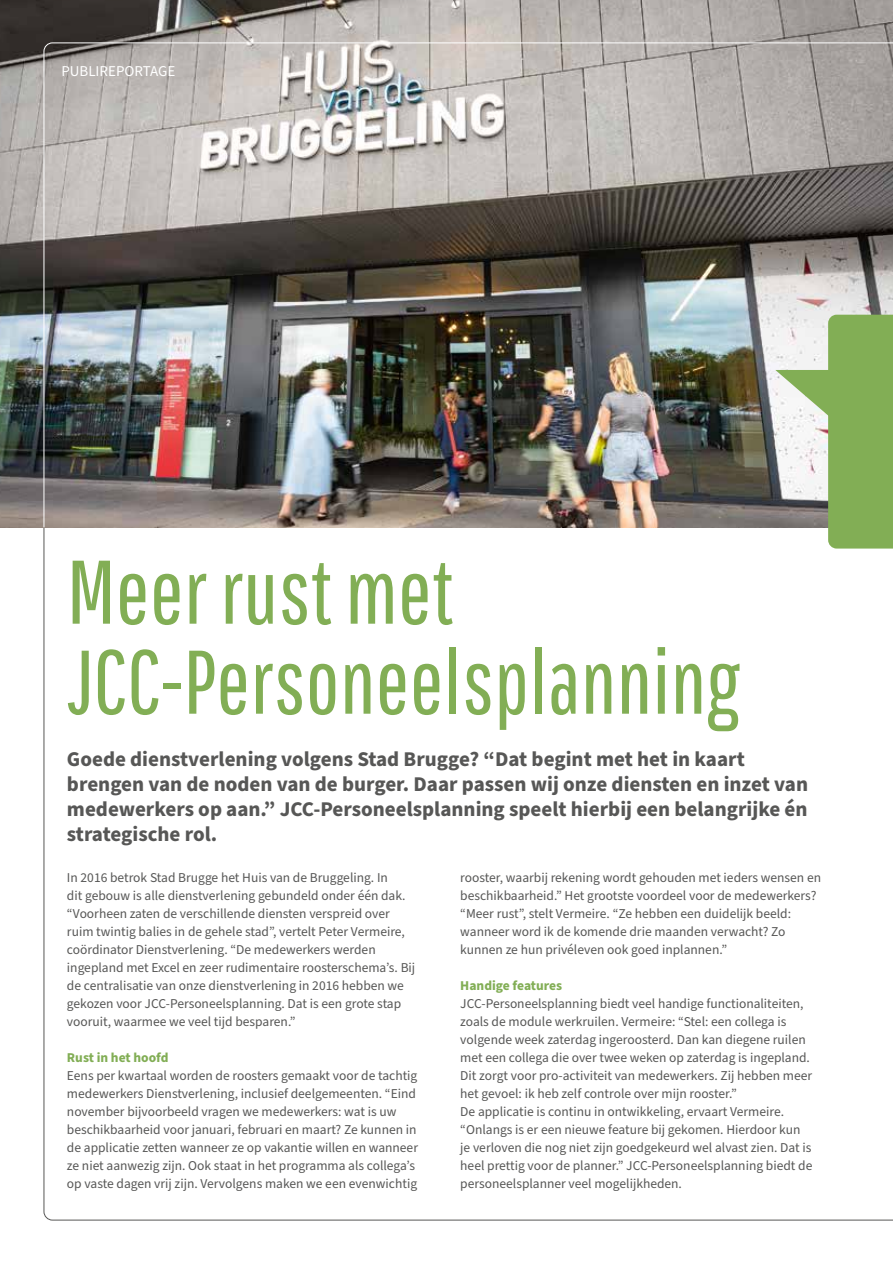
<style>
.page{position:relative;width:893px;height:1263px;background:#fff}
.page>*{position:absolute;margin:0;border:0;box-sizing:border-box;transform-origin:0 0}
.t1{font:90px/90px "Pathway Gothic One";color:#82ae55}
.t2{font:700 21px/25.2px "Source Sans Pro";color:#575756}
.t3{font:15px "Source Sans Pro";color:#fff}
.t4{font:13.5px/18px "Source Sans Pro";color:#575756}
.t5{font:700 13.5px "Source Sans Pro";color:#82ae55}
</style>
<div class="page">
<img style="left:0;top:0;width:893px;height:527px">
<img style="left:43px;top:42px;width:850px;height:486px">
<svg style="left:775px;top:315px;width:118px;height:234px"></svg>
<p class="t3" style="left:61px;top:61px;width:116px">PUBLIREPORTAGE</p>
<h1 class="t1" style="left:67px;top:545px;width:674px">Meer rust met<br>JCC-Personeelsplanning</h1>
<p class="t2" style="left:67px;top:747px;width:743px">Goede dienstverlening volgens Stad Brugge? “Dat begint met het in kaart brengen van de noden van de burger. Daar passen wij onze diensten en inzet van medewerkers op aan.” JCC-Personeelsplanning speelt hierbij een belangrijke én strategische rol.</p>
<p class="t4" style="left:67px;top:869px;width:350px">In 2016 betrok Stad Brugge het Huis van de Bruggeling. In<br>dit gebouw is alle dienstverlening gebundeld onder één dak. “Voorheen zaten de verschillende diensten verspreid over ruim twintig balies in de gehele stad”, vertelt Peter Vermeire, coördinator Dienstverlening. “De medewerkers werden ingepland met Excel en zeer rudimentaire roosterschema’s. Bij de centralisatie van onze dienstverlening in 2016 hebben we gekozen voor JCC-Personeelsplanning. Dat is een grote stap vooruit, waarmee we veel tijd besparen.”</p>
<p class="t5" style="left:67px;top:1048px;width:103px">Rust in het hoofd</p>
<p class="t4" style="left:67px;top:1067px;width:353px">Eens per kwartaal worden de roosters gemaakt voor de tachtig medewerkers Dienstverlening, inclusief deelgemeenten. “Eind november bijvoorbeeld vragen we medewerkers: wat is uw beschikbaarheid voor januari, februari en maart? Ze kunnen in de applicatie zetten wanneer ze op vakantie willen en wanneer ze niet aanwezig zijn. Ook staat in het programma als collega’s op vaste dagen vrij zijn. Vervolgens maken we een evenwichtig</p>
<p class="t4" style="left:460px;top:869px;width:362px">rooster, waarbij rekening wordt gehouden met ieders wensen en beschikbaarheid.” Het grootste voordeel voor de medewerkers? “Meer rust”, stelt Vermeire. “Ze hebben een duidelijk beeld: wanneer word ik de komende drie maanden verwacht? Zo kunnen ze hun privéleven ook goed inplannen.”</p>
<p class="t5" style="left:460px;top:976px;width:103px">Handige features</p>
<p class="t4" style="left:460px;top:995px;width:354px">JCC-Personeelsplanning biedt veel handige functionaliteiten, zoals de module werkruilen. Vermeire: “Stel: een collega is volgende week zaterdag ingeroosterd. Dan kan diegene ruilen met een collega die over twee weken op zaterdag is ingepland.<br>Dit zorgt voor pro-activiteit van medewerkers. Zij hebben meer het gevoel: ik heb zelf controle over mijn rooster.”<br>De applicatie is continu in ontwikkeling, ervaart Vermeire. “Onlangs is er een nieuwe feature bij gekomen. Hierdoor kun je verloven die nog niet zijn goedgekeurd wel alvast zien. Dat is heel prettig voor de planner.” JCC-Personeelsplanning biedt de personeelsplanner veel mogelijkheden.</p>
</div>
